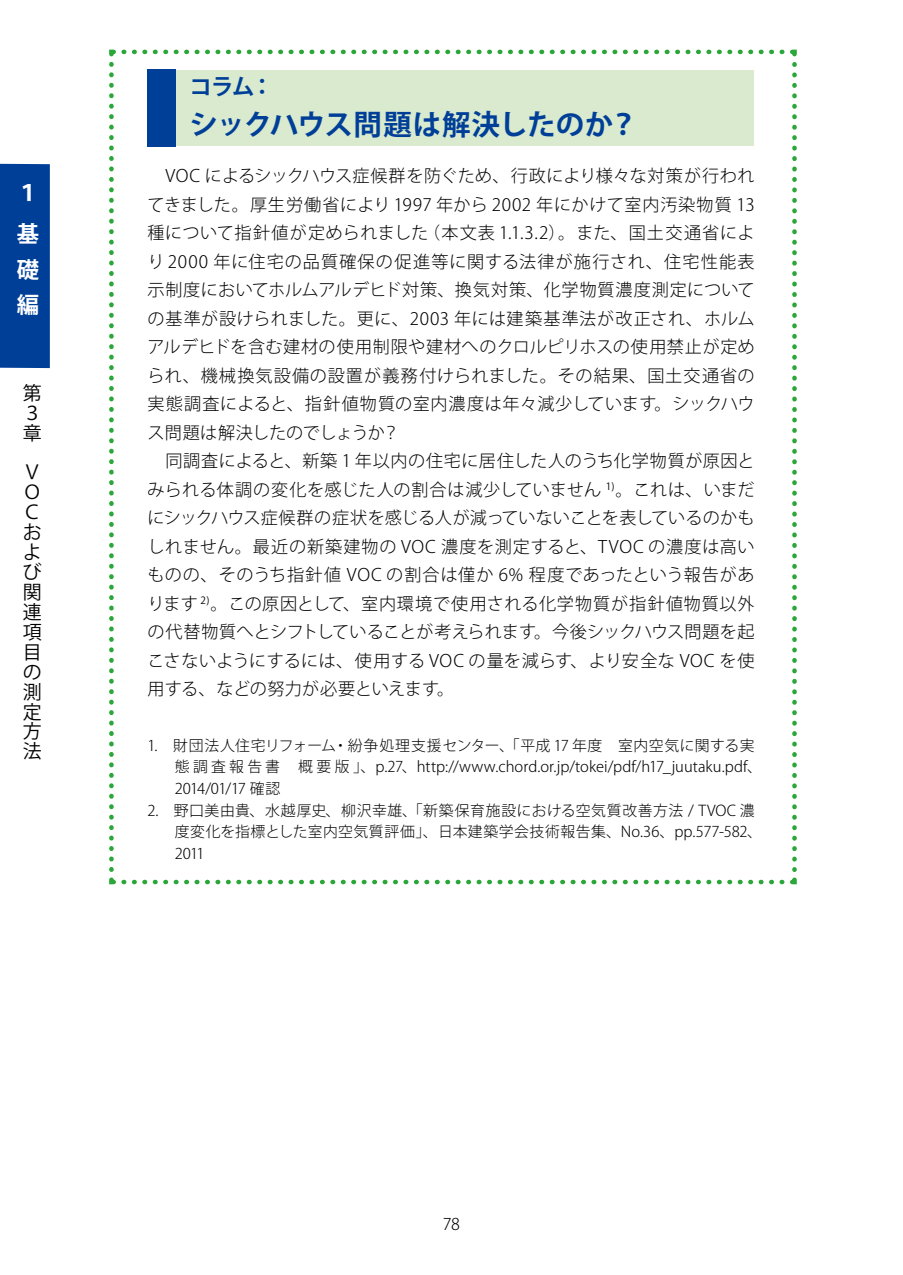
<style>
.page{position:relative;width:903px;height:1275px;background:#fff}
.page>*{position:absolute;margin:0;border:0;box-sizing:border-box;transform-origin:0 0}
.t1{font:700 28.53px "Koz Go Pro";letter-spacing:-.005em;color:#003f98}
.t2{font:700 22.75px "Koz Go Pro";color:#003f98}
.t3{font:700 22.4px/41.3px "Koz Go Pro";color:#fff}
.t4{font:18.9px/19.9px "Koz Go Pro";color:#000}
.t5{font:300 17.15px/28.5px "Koz Go Pro";letter-spacing:.03em;color:#000}
.t6{font:300 16.1px "Koz Go Pro";color:#000}
.t7{font:300 14.88px "Koz Go Pro";letter-spacing:.02em;color:#000}
.t8{font:300 14.88px "Koz Go Pro";letter-spacing:-.045em;color:#000}
</style>
<div class="page">
<div style="left:0;top:164px;width:50px;height:204px;background:#003f98"></div>
<svg style="left:109px;top:49px;width:688px;height:836px"></svg>
<h3 class="t3" style="left:17px;top:174px;width:23px">１基</h3>
<h3 class="t3" style="left:17px;top:253px;width:23px;line-height:35.4px">礎編</h3>
<p class="t4" style="left:23px;top:383px;width:20px">第<br>３章</p>
<p class="t4" style="left:23px;top:463px;width:20px">Ｖ<br>Ｏ<br>Ｃおよび関連項目の測定方法</p>
<h2 class="t2" style="left:189px;top:72px;width:86px">コラム：</h2>
<h1 class="t1" style="left:189px;top:106px;width:450px">シックハウス問題は解決したのか？</h1>
<p class="t5" style="left:147px;top:162px;width:609px">　VOC によるシックハウス症候群を防ぐため、行政により様々な対策が行われてきました。厚生労働省により 1997 年から 2002 年にかけて室内汚染物質 13種について指針値が定められました（本文表 1.1.3.2）。また、国土交通省により 2000 年に住宅の品質確保の促進等に関する法律が施行され、住宅性能表示制度においてホルムアルデヒド対策、換気対策、化学物質濃度測定についての基準が設けられました。更に、2003 年には建築基準法が改正され、ホルムアルデヒドを含む建材の使用制限や建材へのクロルピリホスの使用禁止が定められ、機械換気設備の設置が義務付けられました。その結果、国土交通省の実態調査によると、指針値物質の室内濃度は年々減少しています。シックハウス問題は解決したのでしょうか？<br>　同調査によると、新築 1 年以内の住宅に居住した人のうち化学物質が原因とみられる体調の変化を感じた人の割合は減少していません <sup>1)</sup>。これは、いまだにシックハウス症候群の症状を感じる人が減っていないことを表しているのかもしれません。最近の新築建物の VOC 濃度を測定すると、TVOC の濃度は高いものの、そのうち指針値 VOC の割合は僅か 6% 程度であったという報告があります <sup>2)</sup>。この原因として、室内環境で使用される化学物質が指針値物質以外の代替物質へとシフトしていることが考えられます。今後シックハウス問題を起こさないようにするには、使用する VOC の量を減らす、より安全な VOC を使用する、などの努力が必要といえます。</p>
<p class="t7" style="left:147px;top:735px;width:609px">1.　財団法人住宅リフォーム・紛争処理支援センター、「平成 17 年度　室内空気に関する実</p>
<p class="t7" style="left:175px;top:757px;width:589px">態調査報告書　概要版」、p.27、http://www.chord.or.jp/tokei/pdf/h17_juutaku.pdf、</p>
<p class="t8" style="left:175px;top:779px;width:107px">2014/01/17 確認</p>
<p class="t7" style="left:147px;top:800px;width:609px">2.　野口美由貴、水越厚史、柳沢幸雄、「新築保育施設における空気質改善方法 / TVOC 濃</p>
<p class="t7" style="left:175px;top:822px;width:589px">度変化を指標とした室内空気質評価」、日本建築学会技術報告集、No.36、pp.577-582、</p>
<p class="t7" style="left:175px;top:844px;width:31px">2011</p>
<p class="t6" style="left:443px;top:1213px;width:19px">78</p>
</div>
